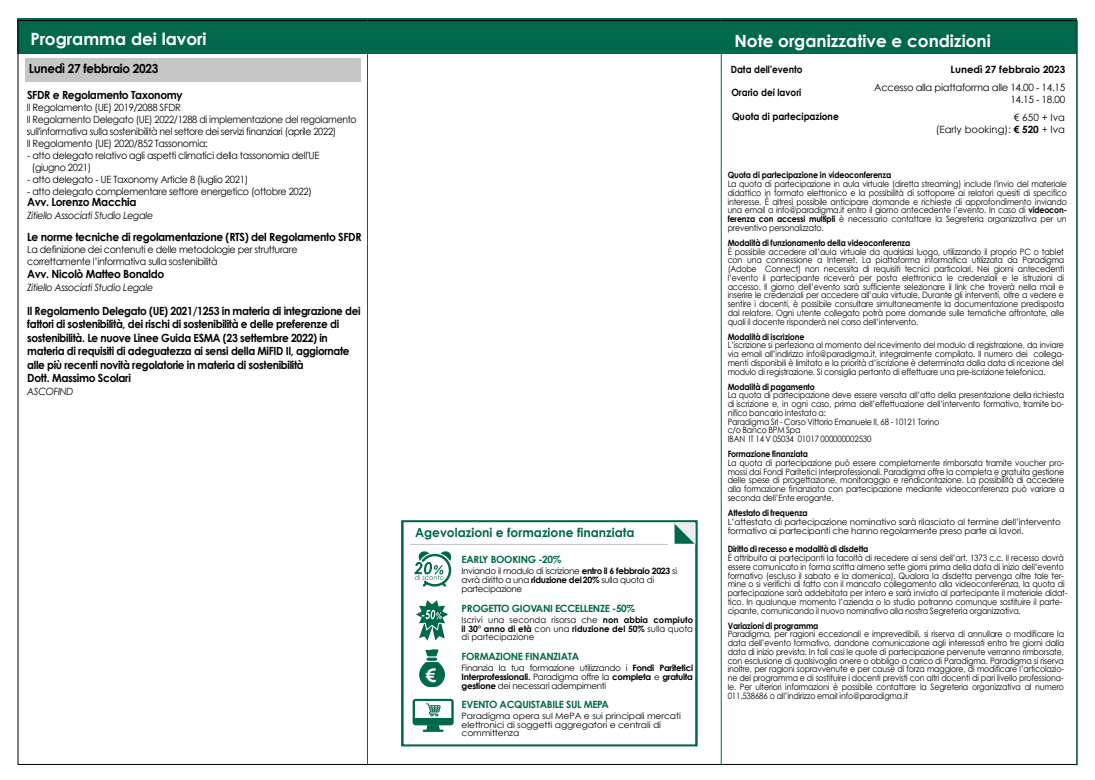
<style>
.page{position:relative;width:1095px;height:780px;background:#fff}
.page>*{position:absolute;margin:0;border:0;box-sizing:border-box;transform-origin:0 0}
.t1{font:700 18.62px "Century Gothic";color:#fff}
.t2{font:700 16.88px "Century Gothic";color:#fff}
.t3{font:700 12.5px "Century Gothic";color:#00684b}
.t4{font:700 12.5px "Century Gothic";letter-spacing:-.025em;color:#000;scale:.95 1}
.t5{font:700 11.25px/13.5px "Century Gothic";letter-spacing:-.03em;color:#000;scale:.93 1}
.t6{font:700 11.25px "Century Gothic";letter-spacing:-.03em;color:#000;scale:.95 1}
.t7{font:10px/12px "Century Gothic";letter-spacing:-.035em;color:#000;scale:.95 1}
.t8{font:700 10px "Century Gothic";letter-spacing:-.03em;color:#00684b}
.t9{font:italic 10px "Century Gothic";letter-spacing:-.035em;color:#000;scale:.95 1}
.t10{font:700 10px "Century Gothic";color:#000;scale:.9 1}
.t11{font:10px/12px "Century Gothic";letter-spacing:-.035em;color:#000;text-align:right}
.t12{font:10px/12px "Century Gothic";color:#000;text-align:right}
.t13{font:700 10px "Century Gothic";color:#000}
.t14{font:8.75px/8.8px "Century Gothic";letter-spacing:-.015em;color:#000;text-align:justify;scale:.9 1}
.t15{font:8.75px/8.8px "Century Gothic";letter-spacing:-.015em;color:#000;text-align:justify}
.t16{font:700 8.75px "Century Gothic";letter-spacing:-.015em;color:#000;scale:.9 1}
.t17{font:8.75px/8.8px "Century Gothic";letter-spacing:-.035em;color:#000}
.t18{font:8.75px/8.8px "Century Gothic";letter-spacing:-.015em;color:#000;scale:1.05 1}
.s1{font-weight:700}
</style>
<div class="page">
<div style="left:25px;top:58px;width:336px;height:24px;background:#c6c6c6"></div>
<div style="left:18px;top:18px;width:1059px;height:35px;background:#00684b"></div>
<hr style="left:367px;top:20px;width:1px;height:744px;background:#00684b">
<hr style="left:721px;top:20px;width:1px;height:744px;background:#00684b">
<hr style="left:1076px;top:21px;width:1px;height:744px;background:#00684b">
<div style="left:401px;top:520px;width:297px;height:226px;border:2px solid #00684b"></div>
<svg style="left:674px;top:522px;width:22px;height:22px"></svg>
<hr style="left:410px;top:544px;width:258px;height:1px;background:#c6c6c6">
<svg style="left:416px;top:600px;width:32px;height:88px"></svg>
<svg style="left:413px;top:698px;width:41px;height:33px"></svg>
<svg style="left:414px;top:551px;width:38px;height:36px"></svg>
<h2 class="t2" style="left:30px;top:26px;width:178px">Programma dei lavori</h2>
<h2 class="t2" style="left:734px;top:28px;width:258px">Note organizzative e condizioni</h2>
<p class="t13" style="left:951px;top:62px;width:116px">Lunedì 27 febbraio 2023</p>
<p class="t12" style="left:936px;top:111px;width:131px">€ 650 + Iva<br>(Early booking): <span class="s1">€ 520</span> + Iva</p>
<h3 class="t4" style="left:29px;top:59px;width:138px">Lunedì 27 febbraio 2023</h3>
<p class="t10" style="left:731px;top:61px;width:81px">Data dell'evento</p>
<p class="t10" style="left:731px;top:85px;width:79px">Orario dei lavori</p>
<p class="t10" style="left:732px;top:108px;width:120px">Quota di partecipazione</p>
<p class="t11" style="left:874px;top:81px;width:192px">Accesso alla piattaforma alle 14.00 - 14.15<br>14.15 - 18.00</p>
<p class="t6" style="left:27px;top:86px;width:165px">SFDR e Regolamento Taxonomy</p>
<p class="t7" style="left:27px;top:102px;width:349px">ll Regolamento (UE) 2019/2088 SFDR<br>Il Regolamento Delegato (UE) 2022/1288 di implementazione del regolamento sull'informativa sulla sostenibilità nel settore dei servizi finanziari (aprile 2022)<br>Il Regolamento (UE) 2020/852 Tassonomia:</p>
<p class="t7" style="left:32px;top:149px;width:304px;text-indent:-5px">- atto delegato relativo agli aspetti climatici della tassonomia dell'UE (giugno 2021)</p>
<p class="t7" style="left:27px;top:173px;width:234px">- atto delegato - UE Taxonomy Article 8 (luglio 2021)</p>
<p class="t7" style="left:27px;top:185px;width:301px">- atto delegato complementare settore energetico (ottobre 2022)</p>
<p class="t6" style="left:27px;top:194px;width:116px">Avv. Lorenzo Macchia</p>
<p class="t9" style="left:27px;top:208px;width:134px">Zitiello Associati Studio Legale</p>
<p class="t6" style="left:27px;top:228px;width:353px">Le norme tecniche di regolamentazione (RTS) del Regolamento SFDR</p>
<p class="t7" style="left:27px;top:243px;width:286px">La definizione dei contenuti e delle metodologie per strutturare correttamente l’informativa sulla sostenibilità</p>
<p class="t6" style="left:27px;top:265px;width:146px">Avv. Nicolò Matteo Bonaldo</p>
<p class="t9" style="left:27px;top:280px;width:134px">Zitiello Associati Studio Legale</p>
<p class="t5" style="left:27px;top:303px;width:360px">Il Regolamento Delegato (UE) 2021/1253 in materia di integrazione dei fattori di sostenibilità, dei rischi di sostenibilità e delle preferenze di sostenibilità. Le nuove Linee Guida ESMA (23 settembre 2022) in materia di requisiti di adeguatezza ai sensi della MiFID II, aggiornate alle più recenti novità regolatorie in materia di sostenibilità<br>Dott. Massimo Scolari</p>
<p class="t9" style="left:27px;top:384px;width:50px">ASCOFIND</p>
<p class="t16" style="left:728px;top:168px;width:183px">Quota di partecipazione in videoconferenza</p>
<p class="t14" style="left:728px;top:179px;width:379px">La quota di partecipazione in aula virtuale (diretta streaming) include l'invio del materiale didattico in formato elettronico e la possibilità di sottoporre ai relatori quesiti di specifico interesse. È altresì possibile anticipare domande e richieste di approfondimento inviando una email a info@paradigma.it entro il giorno antecedente l’evento. In caso di <span class="s1">videocon&shy;ferenza con accessi multipli</span> è necessario contattare la Segreteria organizzativa per un preventivo personalizzato.</p>
<p class="t16" style="left:728px;top:236px;width:204px">Modalità di funzionamento della videoconferenza</p>
<p class="t14" style="left:728px;top:247px;width:376px">È possibile accedere all’aula virtuale da qualsiasi luogo, utilizzando il proprio PC o tablet con una connessione a Internet. La piattaforma informatica utilizzata da Paradigma (Adobe Connect) non necessita di requisiti tecnici particolari. Nei giorni antecedenti l’evento il partecipante riceverà per posta elettronica le credenziali e le istruzioni di accesso. Il giorno dell’evento sarà sufficiente selezionare il link che troverà nella mail e inserire le credenziali per accedere all’aula virtuale. Durante gli interventi, oltre a vedere e sentire i docenti, è possibile consultare simultaneamente la documentazione predisposta dal relatore. Ogni utente collegato potrà porre domande sulle tematiche affrontate, alle quali il docente risponderà nel corso dell’intervento.</p>
<p class="t16" style="left:728px;top:330px;width:87px">Modalità di iscrizione</p>
<p class="t14" style="left:728px;top:341px;width:375px">L’iscrizione si perfeziona al momento del ricevimento del modulo di registrazione, da inviare via email all’indirizzo info@paradigma.it, integralmente compilato. Il numero dei collega&shy;menti disponibili è limitato e la priorità d’iscrizione è determinata dalla data di ricezione del modulo di registrazione. Si consiglia pertanto di effettuare una pre-iscrizione telefonica.</p>
<p class="t16" style="left:728px;top:380px;width:98px">Modalità di pagamento</p>
<p class="t14" style="left:728px;top:391px;width:375px;text-align:left">La quota di partecipazione deve essere versata all’atto della presentazione della richiesta di iscrizione e, in ogni caso, prima dell’effettuazione dell’intervento formativo, tramite bo&shy;nifico bancario intestato a:<br>Paradigma Srl - Corso Vittorio Emanuele II, 68 - 10121 Torino<br>c/o Banco BPM Spa<br>IBAN IT 14 V 05034 01017 000000002530</p>
<p class="t16" style="left:728px;top:447px;width:91px">Formazione finanziata</p>
<p class="t14" style="left:728px;top:458px;width:376px">La quota di partecipazione può essere completamente rimborsata tramite voucher pro&shy;mossi dai Fondi Paritetici Interprofessionali. Paradigma offre la completa e gratuita gestione delle spese di progettazione, monitoraggio e rendicontazione. La possibilità di accedere alla formazione finanziata con partecipazione mediante videoconferenza può variare a seconda dell’Ente erogante.</p>
<p class="t16" style="left:728px;top:506px;width:91px">Attestato di frequenza</p>
<p class="t15" style="left:728px;top:517px;width:335px">L’attestato di partecipazione nominativo sarà rilasciato al termine dell’intervento formativo ai partecipanti che hanno regolarmente preso parte ai lavori.</p>
<p class="t16" style="left:728px;top:542px;width:158px">Diritto di recesso e modalità di disdetta</p>
<p class="t14" style="left:728px;top:553px;width:379px;text-align:left">È attribuita ai partecipanti la facoltà di recedere ai sensi dell’art. 1373 c.c. Il recesso dovrà essere comunicato in forma scritta almeno sette giorni prima della data di inizio dell’evento formativo (escluso il sabato e la domenica). Qualora la disdetta pervenga oltre tale ter&shy;mine o si verifichi di fatto con il mancato collegamento alla videoconferenza, la quota di partecipazione sarà addebitata per intero e sarà inviato al partecipante il materiale didat&shy;tico. In qualunque momento l’azienda o lo studio potranno comunque sostituire il parte&shy;cipante, comunicando il nuovo nominativo alla nostra Segreteria organizzativa.</p>
<p class="t16" style="left:728px;top:618px;width:102px">Variazioni di programma</p>
<p class="t14" style="left:728px;top:629px;width:375px">Paradigma, per ragioni eccezionali e imprevedibili, si riserva di annullare o modificare la data dell’evento formativo, dandone comunicazione agli interessati entro tre giorni dalla data di inizio prevista. In tali casi le quote di partecipazione pervenute verranno rimborsate, con esclusione di qualsivoglia onere o obbligo a carico di Paradigma. Paradigma si riserva inoltre, per ragioni sopravvenute e per cause di forza maggiore, di modificare l’articolazio&shy;ne del programma e di sostituire i docenti previsti con altri docenti di pari livello professiona&shy;le. Per ulteriori informazioni è possibile contattare la Segreteria organizzativa al numero 011.538686 o all’indirizzo email info@paradigma.it</p>
<h3 class="t3" style="left:415px;top:523px;width:221px">Agevolazioni e formazione finanziata</h3>
<p class="t8" style="left:462px;top:552px;width:101px">EARLY BOOKING -20%</p>
<p class="t17" style="left:462px;top:566px;width:217px">Inviando il modulo di iscrizione <span class="s1">entro</span> <span class="s1">il</span> <span class="s1">6 febbraio 2023</span> si avrà diritto a una <span class="s1">riduzione del 20%</span> sulla quota di partecipazione</p>
<p class="t8" style="left:462px;top:600px;width:175px">PROGETTO GIOVANI ECCELLENZE -50%</p>
<p class="t15" style="left:462px;top:615px;width:233px">Iscrivi una seconda risorsa che <span class="s1">non abbia compiuto il 30° anno di età</span> con una <span class="s1">riduzione del 50%</span> sulla quota di partecipazione</p>
<p class="t8" style="left:462px;top:648px;width:119px">FORMAZIONE FINANZIATA</p>
<p class="t15" style="left:462px;top:663px;width:233px">Finanzia la tua formazione utilizzando i <span class="s1">Fondi Paritetici Interprofessionali.</span> Paradigma offre la <span class="s1">completa</span> e <span class="s1">gratuita gestione</span> dei necessari adempimenti</p>
<p class="t8" style="left:462px;top:697px;width:149px">EVENTO ACQUISTABILE SUL MEPA</p>
<p class="t18" style="left:462px;top:711px;width:210px">Paradigma opera sul MePA e sui principali mercati elettronici di soggetti aggregatori e centrali di committenza</p>
<h1 class="t1" style="left:426px;top:660px;width:12px">€</h1>
</div>
